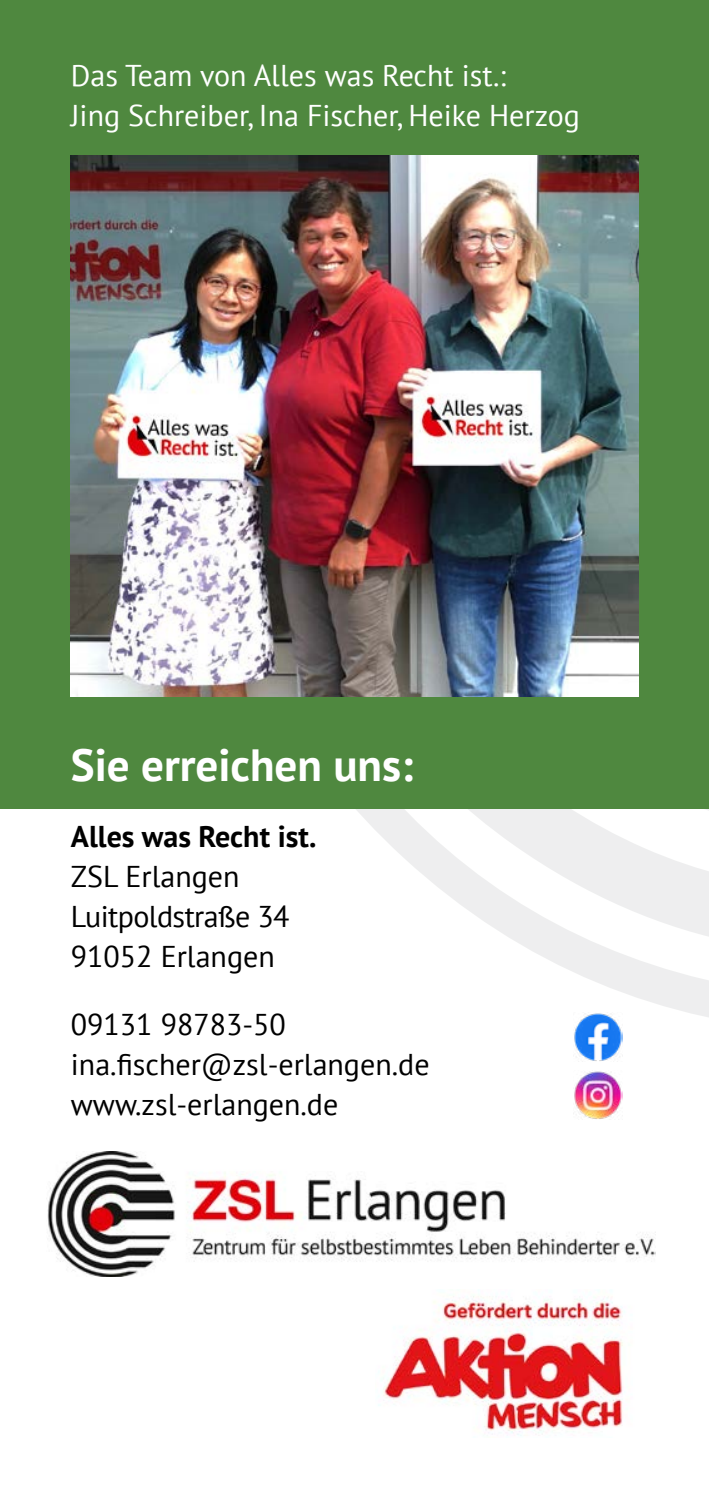
<style>
.page{position:relative;width:709px;height:1489px;background:#fff}
.page>*{position:absolute;margin:0;border:0;box-sizing:border-box;transform-origin:0 0}
.t1{font:700 45px "PT Sans";color:#fff}
.t2{font:30px/40px "PT Sans";color:#000}
.t3{font:30px/40px "PT Sans";color:#fff}
.s1{font-weight:700}
</style>
<div class="page">
<svg style="left:188px;top:808px;width:521px;height:228px"></svg>
<svg style="left:261px;top:808px;width:448px;height:168px"></svg>
<div style="left:0;top:0;width:709px;height:808px;background:#4f883f"></div>
<img style="left:71px;top:156px;width:567px;height:540px">
<img style="left:573px;top:1012px;width:49px;height:49px">
<img style="left:573px;top:1071px;width:49px;height:48px">
<img style="left:47px;top:1151px;width:608px;height:124px">
<img style="left:378px;top:1296px;width:247px;height:140px">
<p class="t3" style="left:71px;top:55px;width:510px">Das Team von Alles was Recht ist.:<br>Jing Schreiber, Ina Fischer, Heike Herzog</p>
<p class="t1" style="left:71px;top:735px;width:344px">Sie erreichen uns:</p>
<p class="t2" style="left:71px;top:815px;width:247px"><span class="s1">Alles was Recht ist.<br></span>ZSL Erlangen<br>Luitpoldstraße 34<br>91052 Erlangen</p>
<p class="t2" style="left:71px;top:1004px;width:217px">09131 98783-50</p>
<p class="t2" style="left:71px;top:1044px;width:360px">ina.fischer@zsl-erlangen.de</p>
<p class="t2" style="left:71px;top:1084px;width:269px">www.zsl-erlangen.de</p>
</div>
